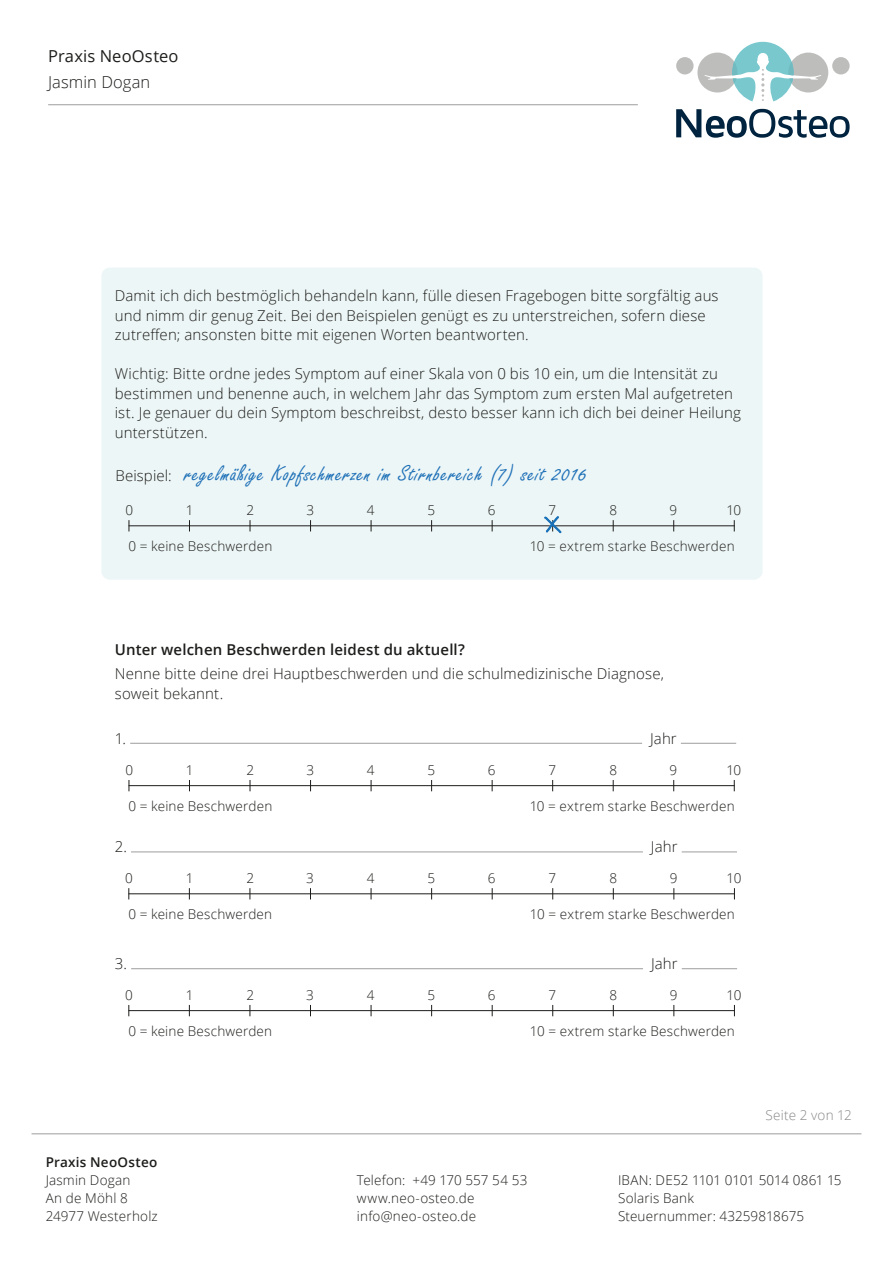
<style>
.page{position:relative;width:893px;height:1263px;background:#fff}
.page>*{position:absolute;margin:0;border:0;box-sizing:border-box;transform-origin:0 0}
.Fließtext{font:24px "Freestyle Script";letter-spacing:.035em;color:#1f71b8}
.t1{font:16.5px "Open Sans";letter-spacing:.01em;color:#1d1d1b}
.t2{font:300 16.5px "Open Sans";letter-spacing:.005em;color:#1d1d1b}
.Fließtext-2{font:300 15px/19.5px "Open Sans";letter-spacing:.01em;color:#1d1d1b}
.Absatzformat_1{font:600 15px "Open Sans";letter-spacing:.01em;color:#1d1d1b}
.Fließtext-3{font:300 13.5px/18px "Open Sans";letter-spacing:.015em;color:#1d1d1b}
.t3{font:600 13.5px "Open Sans";letter-spacing:.02em;color:#1d1d1b}
.t4{font:300 13.5px "Open Sans";letter-spacing:.015em;color:#878787}
.s1{font-family:"Open Sans";font-weight:300;font-size:15px;color:#1d1d1b}
</style>
<div class="page">
<hr style="left:48px;top:104px;width:590px;height:1px;background:#9d9d9d">
<div style="left:676px;top:57px;width:18px;height:17px;background:#bdbdbc;border-radius:50%"></div>
<div style="left:832px;top:57px;width:18px;height:17px;background:#bdbdbc;border-radius:50%"></div>
<svg style="left:697px;top:42px;width:131px;height:59px"></svg>
<svg style="left:676px;top:109px;width:174px;height:29px"></svg>
<hr style="left:32px;top:1133px;width:829px;height:1px;background:#9d9d9d">
<div style="left:101px;top:268px;width:662px;height:312px;background:#edf6f6;border-radius:9px"></div>
<hr style="left:130px;top:743px;width:512px;height:1px;background:#9d9d9d">
<hr style="left:681px;top:743px;width:55px;height:1px;background:#9d9d9d">
<hr style="left:129px;top:785px;width:606px;height:1px;background:#1d1d1b">
<hr style="left:131px;top:851px;width:512px;height:1px;background:#9d9d9d">
<hr style="left:682px;top:851px;width:55px;height:1px;background:#9d9d9d">
<hr style="left:128px;top:893px;width:607px;height:1px;background:#1d1d1b">
<hr style="left:131px;top:968px;width:512px;height:1px;background:#9d9d9d">
<hr style="left:682px;top:968px;width:55px;height:1px;background:#9d9d9d">
<hr style="left:128px;top:1010px;width:607px;height:1px;background:#1d1d1b">
<hr style="left:129px;top:525px;width:606px;height:1px;background:#1d1d1b">
<img style="left:544px;top:516px;width:18px;height:17px">
<p class="t1" style="left:48px;top:44px;width:132px">Praxis NeoOsteo</p>
<p class="t2" style="left:48px;top:71px;width:104px">Jasmin Dogan</p>
<p class="Fließtext-2" style="left:115px;top:285px;width:605px">Damit ich dich bestmöglich behandeln kann, fülle diesen Fragebogen bitte sorgfältig aus und nimm dir genug Zeit. Bei den Beispielen genügt es zu unterstreichen, sofern diese zutreffen; ansonsten bitte mit eigenen Worten beantworten.</p>
<p class="Fließtext-2" style="left:115px;top:363px;width:628px">Wichtig: Bitte ordne jedes Symptom auf einer Skala von 0 bis 10 ein, um die Intensität zu bestimmen und benenne auch, in welchem Jahr das Symptom zum ersten Mal aufgetreten ist. Je genauer du dein Symptom beschreibst, desto besser kann ich dich bei deiner Heilung unterstützen.</p>
<p class="Fließtext" style="left:115px;top:460px;width:473px"><span class="s1">Beispiel:</span> regelmäßige Kopfschmerzen im Stirnbereich (7) seit 2016</p>
<p class="Fließtext-3" style="left:125px;top:501px;width:9px">0</p>
<p class="Fließtext-3" style="left:186px;top:501px;width:9px">1</p>
<p class="Fließtext-3" style="left:246px;top:501px;width:9px">2</p>
<p class="Fließtext-3" style="left:306px;top:501px;width:9px">3</p>
<p class="Fließtext-3" style="left:367px;top:501px;width:9px">4</p>
<p class="Fließtext-3" style="left:427px;top:501px;width:9px">5</p>
<p class="Fließtext-3" style="left:488px;top:501px;width:9px">6</p>
<p class="Fließtext-3" style="left:548px;top:501px;width:9px">7</p>
<p class="Fließtext-3" style="left:609px;top:501px;width:9px">8</p>
<p class="Fließtext-3" style="left:669px;top:501px;width:9px">9</p>
<p class="Fließtext-3" style="left:726px;top:501px;width:16px">10</p>
<p class="Fließtext-3" style="left:530px;top:537px;width:206px">10 = extrem starke Beschwerden</p>
<p class="Fließtext-3" style="left:129px;top:537px;width:145px">0 = keine Beschwerden</p>
<p class="Absatzformat_1" style="left:115px;top:640px;width:352px">Unter welchen Beschwerden leidest du aktuell?</p>
<p class="Fließtext-2" style="left:115px;top:663px;width:551px">Nenne bitte deine drei Hauptbeschwerden und die schulmedizinische Diagnose,</p>
<p class="Fließtext-2" style="left:115px;top:683px;width:110px">soweit bekannt.</p>
<p class="Fließtext-2" style="left:115px;top:728px;width:13px">1.</p>
<p class="Fließtext-2" style="left:650px;top:728px;width:28px">Jahr</p>
<p class="Fließtext-3" style="left:125px;top:760px;width:9px">0</p>
<p class="Fließtext-3" style="left:186px;top:760px;width:9px">1</p>
<p class="Fließtext-3" style="left:246px;top:760px;width:9px">2</p>
<p class="Fließtext-3" style="left:306px;top:760px;width:9px">3</p>
<p class="Fließtext-3" style="left:367px;top:760px;width:9px">4</p>
<p class="Fließtext-3" style="left:427px;top:760px;width:9px">5</p>
<p class="Fließtext-3" style="left:488px;top:760px;width:9px">6</p>
<p class="Fließtext-3" style="left:548px;top:760px;width:9px">7</p>
<p class="Fließtext-3" style="left:609px;top:760px;width:9px">8</p>
<p class="Fließtext-3" style="left:669px;top:760px;width:9px">9</p>
<p class="Fließtext-3" style="left:726px;top:760px;width:16px">10</p>
<p class="Fließtext-3" style="left:530px;top:797px;width:206px">10 = extrem starke Beschwerden</p>
<p class="Fließtext-3" style="left:129px;top:797px;width:145px">0 = keine Beschwerden</p>
<p class="Fließtext-2" style="left:115px;top:837px;width:14px">2.</p>
<p class="Fließtext-2" style="left:651px;top:837px;width:28px">Jahr</p>
<p class="Fließtext-3" style="left:125px;top:869px;width:9px">0</p>
<p class="Fließtext-3" style="left:186px;top:869px;width:9px">1</p>
<p class="Fließtext-3" style="left:246px;top:869px;width:9px">2</p>
<p class="Fließtext-3" style="left:306px;top:869px;width:9px">3</p>
<p class="Fließtext-3" style="left:367px;top:869px;width:9px">4</p>
<p class="Fließtext-3" style="left:427px;top:869px;width:9px">5</p>
<p class="Fließtext-3" style="left:488px;top:869px;width:9px">6</p>
<p class="Fließtext-3" style="left:548px;top:869px;width:9px">7</p>
<p class="Fließtext-3" style="left:609px;top:869px;width:9px">8</p>
<p class="Fließtext-3" style="left:670px;top:869px;width:9px">9</p>
<p class="Fließtext-3" style="left:727px;top:869px;width:16px">10</p>
<p class="Fließtext-3" style="left:530px;top:905px;width:206px">10 = extrem starke Beschwerden</p>
<p class="Fließtext-3" style="left:128px;top:905px;width:145px">0 = keine Beschwerden</p>
<p class="Fließtext-2" style="left:115px;top:953px;width:14px">3.</p>
<p class="Fließtext-2" style="left:651px;top:953px;width:28px">Jahr</p>
<p class="Fließtext-3" style="left:125px;top:985px;width:9px">0</p>
<p class="Fließtext-3" style="left:186px;top:985px;width:9px">1</p>
<p class="Fließtext-3" style="left:246px;top:985px;width:9px">2</p>
<p class="Fließtext-3" style="left:306px;top:985px;width:9px">3</p>
<p class="Fließtext-3" style="left:367px;top:985px;width:9px">4</p>
<p class="Fließtext-3" style="left:427px;top:985px;width:9px">5</p>
<p class="Fließtext-3" style="left:488px;top:985px;width:9px">6</p>
<p class="Fließtext-3" style="left:548px;top:985px;width:9px">7</p>
<p class="Fließtext-3" style="left:609px;top:985px;width:9px">8</p>
<p class="Fließtext-3" style="left:670px;top:985px;width:9px">9</p>
<p class="Fließtext-3" style="left:727px;top:985px;width:16px">10</p>
<p class="Fließtext-3" style="left:530px;top:1022px;width:206px">10 = extrem starke Beschwerden</p>
<p class="Fließtext-3" style="left:128px;top:1022px;width:145px">0 = keine Beschwerden</p>
<p class="t4" style="left:765px;top:1105px;width:88px">Seite 2 von 12</p>
<p class="t3" style="left:46px;top:1153px;width:113px">Praxis NeoOsteo</p>
<p class="Fließtext-3" style="left:46px;top:1171px;width:114px">Jasmin Dogan<br>An de Möhl 8<br>24977 Westerholz</p>
<p class="Fließtext-3" style="left:357px;top:1171px;width:172px">Telefon: +49 170 557 54 53 www.neo-osteo.de info@neo-osteo.de</p>
<p class="Fließtext-3" style="left:618px;top:1171px;width:225px">IBAN: DE52 1101 0101 5014 0861 15<br>Solaris Bank<br>Steuernummer: 43259818675</p>
</div>
